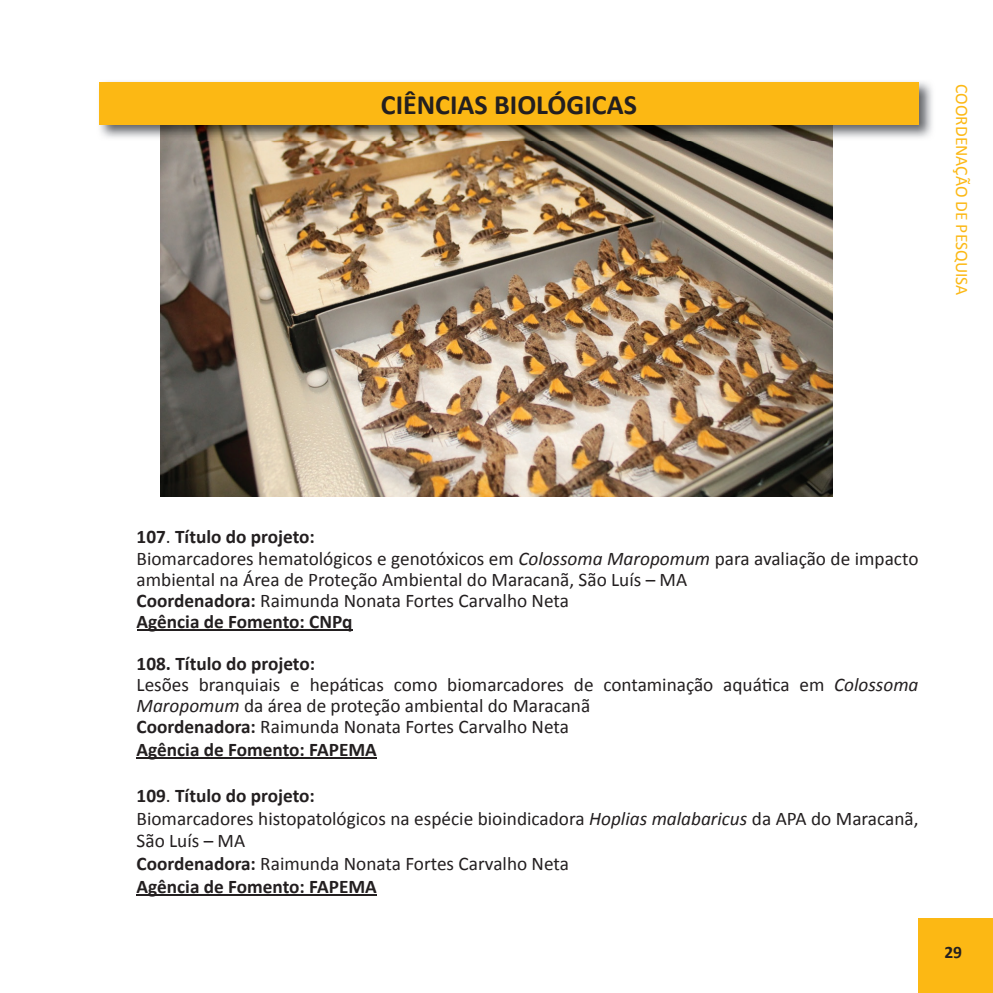
<style>
.page{position:relative;width:993px;height:993px;background:#fff}
.page>*{position:absolute;margin:0;border:0;box-sizing:border-box;transform-origin:0 0}
.t1{font:700 28px "Calibri";color:#231f20}
.t2{font:19.25px/22.8px "Calibri";color:#231f20}
.t3{font:700 19.25px "Calibri";color:#231f20}
.t4{font:17.5px "Calibri";color:#fcb814}
.t5{font:700 17.5px "Calibri";color:#231f20}
.s1{font-weight:700}
.s2{font-style:italic}
</style>
<div class="page">
<div style="left:918px;top:918px;width:74px;height:74px;background:#fcb814"></div>
<img style="left:160px;top:141px;width:672px;height:355px">
<img style="left:99px;top:81px;width:834px;height:60px">
<div style="left:99px;top:82px;width:819px;height:42px;background:#fcb814"></div>
<hr style="left:136px;top:629px;width:216px;height:1px;background:#231f20">
<hr style="left:136px;top:756px;width:241px;height:2px;background:#231f20">
<hr style="left:136px;top:893px;width:241px;height:2px;background:#231f20">
<h1 class="t1" style="left:381px;top:86px;width:257px">CIÊNCIAS BIOLÓGICAS</h1>
<p class="t4" style="left:972px;top:84px;width:213px;rotate:90deg">COORDENAÇÃO DE PESQUISA</p>
<p class="t2" style="left:136px;top:524px;width:783px"><span class="s1">107</span>. <span class="s1">Título do projeto:<br></span>Biomarcadores hematológicos e genotóxicos em <span class="s2">Colossoma Maropomum</span> para avaliação de impacto</p>
<p class="t2" style="left:136px;top:569px;width:552px;line-height:21px">ambiental na Área de Proteção Ambiental do Maracanã, São Luís – MA<br><span class="s1">Coordenadora:</span> Raimunda Nonata Fortes Carvalho Neta<br><span class="s1">Agência de Fomento: CNPq</span></p>
<p class="t2" style="left:136px;top:653px;width:783px;line-height:21px"><span class="s1">108. Título do projeto:<br></span>Lesões branquiais e hepáticas como biomarcadores de contaminação aquática em <span class="s2">Colossoma Maropomum</span> da área de proteção ambiental do Maracanã<br><span class="s1">Coordenadora:</span> Raimunda Nonata Fortes Carvalho Neta</p>
<p class="t3" style="left:136px;top:737px;width:242px">Agência de Fomento: FAPEMA</p>
<p class="t2" style="left:136px;top:783px;width:783px"><span class="s1">109</span>. <span class="s1">Título do projeto:<br></span>Biomarcadores histopatológicos na espécie bioindicadora <span class="s2">Hoplias malabaricus</span> da APA do Maracanã, São Luís – MA<br><span class="s1">Coordenadora:</span> Raimunda Nonata Fortes Carvalho Neta<br><span class="s1">Agência de Fomento: FAPEMA</span></p>
<p class="t5" style="left:944px;top:941px;width:19px">29</p>
</div>
